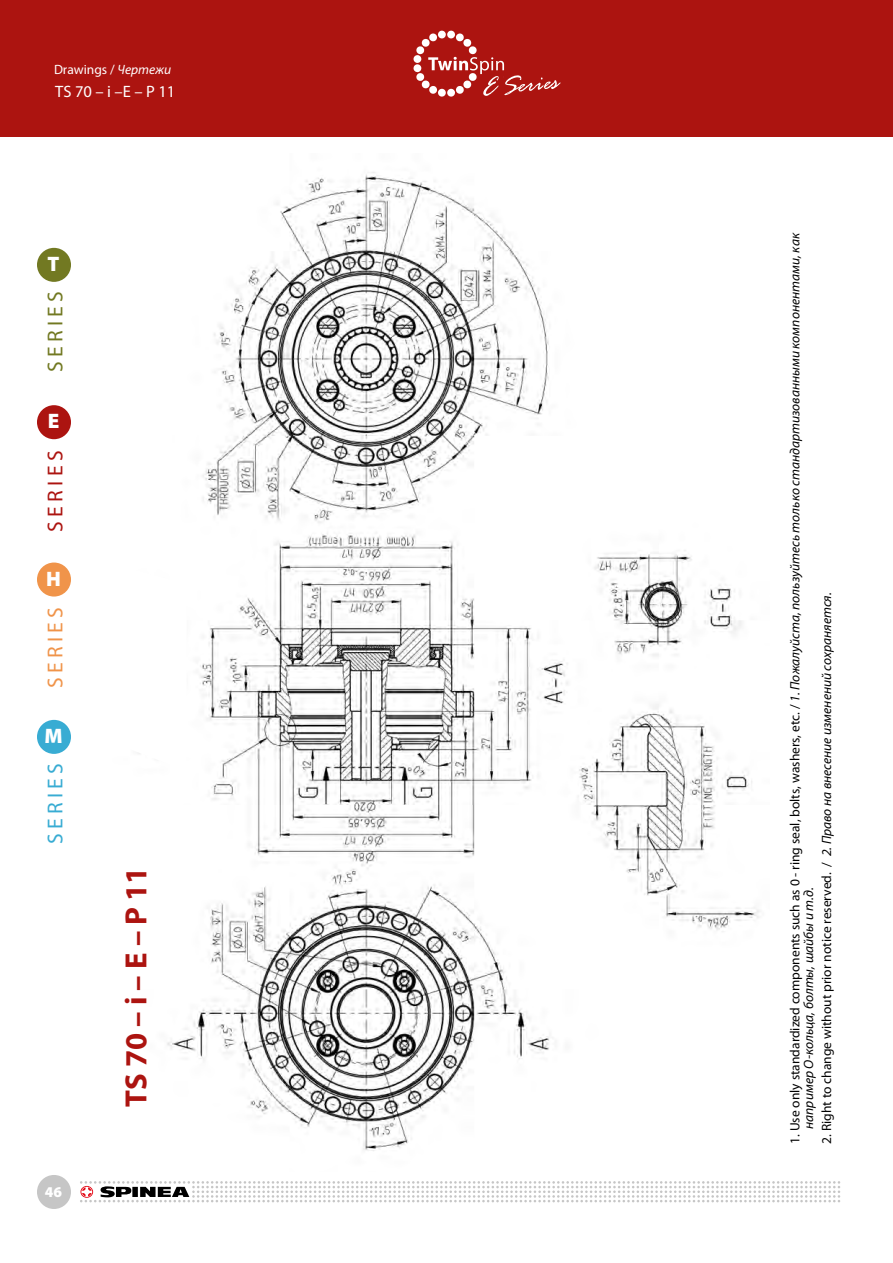
<style>
.page{position:relative;width:893px;height:1263px;background:#fff}
.page>*{position:absolute;margin:0;border:0;box-sizing:border-box;transform-origin:0 0}
.t1{font:700 30.75px "Myriad Pro";color:#ac1410}
.t2{font:21.6px "Myriad Pro";letter-spacing:.2em;color:#727922}
.t3{font:21.6px "Myriad Pro";letter-spacing:.2em;color:#ac1410}
.t4{font:21.6px "Myriad Pro";letter-spacing:.2em;color:#f0944a}
.t5{font:21.6px "Myriad Pro";letter-spacing:.2em;color:#38acd3}
.t6{font:900 21px "Myriad Pro";color:#fff}
.t7{font:16.5px "Myriad Pro";color:#fff}
.t8{font:900 15px "Myriad Pro";color:#fff}
.t9{font:italic 13.5px/13.5px "Myriad Pro";color:#000}
.t10{font:13.5px "Myriad Pro";color:#000}
.t11{font:13.5px "Myriad Pro";color:#fff}
.s1{font-style:italic}
.s2{font-style:normal}
</style>
<div class="page">
<div style="left:0;top:0;width:893px;height:136px;background:#ac1410"></div>
<img style="left:138px;top:172px;width:622px;height:979px">
<div style="left:37px;top:1175px;width:34px;height:34px;background:#c6c6c6;border-radius:50%"></div>
<svg style="left:80px;top:1181px;width:760px;height:21px"></svg>
<svg style="left:413px;top:55px;width:9px;height:8px"></svg>
<svg style="left:413px;top:64px;width:9px;height:8px"></svg>
<div style="left:447px;top:31px;width:8px;height:8px;background:#fff;border-radius:50%"></div>
<div style="left:438px;top:31px;width:8px;height:8px;background:#fff;border-radius:50%"></div>
<svg style="left:416px;top:33px;width:144px;height:63px"></svg>
<div style="left:37px;top:248px;width:34px;height:34px;background:#727922;border-radius:50%"></div>
<div style="left:37px;top:405px;width:34px;height:34px;background:#ac1410;border-radius:50%"></div>
<div style="left:37px;top:562px;width:34px;height:34px;background:#f0944a;border-radius:50%"></div>
<div style="left:37px;top:720px;width:34px;height:34px;background:#38acd3;border-radius:50%"></div>
<p class="t11" style="left:54px;top:61px;width:119px">Drawings / <span class="s1">Чертежи</span></p>
<p class="t7" style="left:55px;top:82px;width:122px">TS 70 – i –E – P 11</p>
<h3 class="t6" style="left:48px;top:252px;width:13px">T</h3>
<h2 class="t2" style="left:42px;top:372px;width:82px;rotate:-90deg">SERIES</h2>
<h3 class="t6" style="left:48px;top:409px;width:13px">E</h3>
<h2 class="t3" style="left:42px;top:532px;width:82px;rotate:-90deg">SERIES</h2>
<h3 class="t6" style="left:46px;top:567px;width:16px">H</h3>
<h2 class="t4" style="left:42px;top:688px;width:82px;rotate:-90deg">SERIES</h2>
<h3 class="t6" style="left:44px;top:724px;width:20px">M</h3>
<h2 class="t5" style="left:42px;top:844px;width:82px;rotate:-90deg">SERIES</h2>
<p class="t8" style="left:45px;top:1183px;width:19px">46</p>
<h1 class="t1" style="left:116px;top:1107px;width:242px;rotate:-90deg">TS 70 – i – E – P 11</h1>
<p class="t9" style="left:788px;top:1129px;width:897px;text-indent:-15px;rotate:-90deg"><span class="s2">1. Use only standardized components such as 0 - ring seal, bolts, washers, etc. /</span> 1. Пожалуйста, пользуйтесь только стандартизованными компонентами, как например O-кольца, болты, шайбы и т.д.</p>
<p class="t10" style="left:818px;top:1144px;width:553px;rotate:-90deg">2. Right to change without prior notice reserved. / <span class="s1">2. Право на внесение изменений сохраняeтcя.</span></p>
</div>
